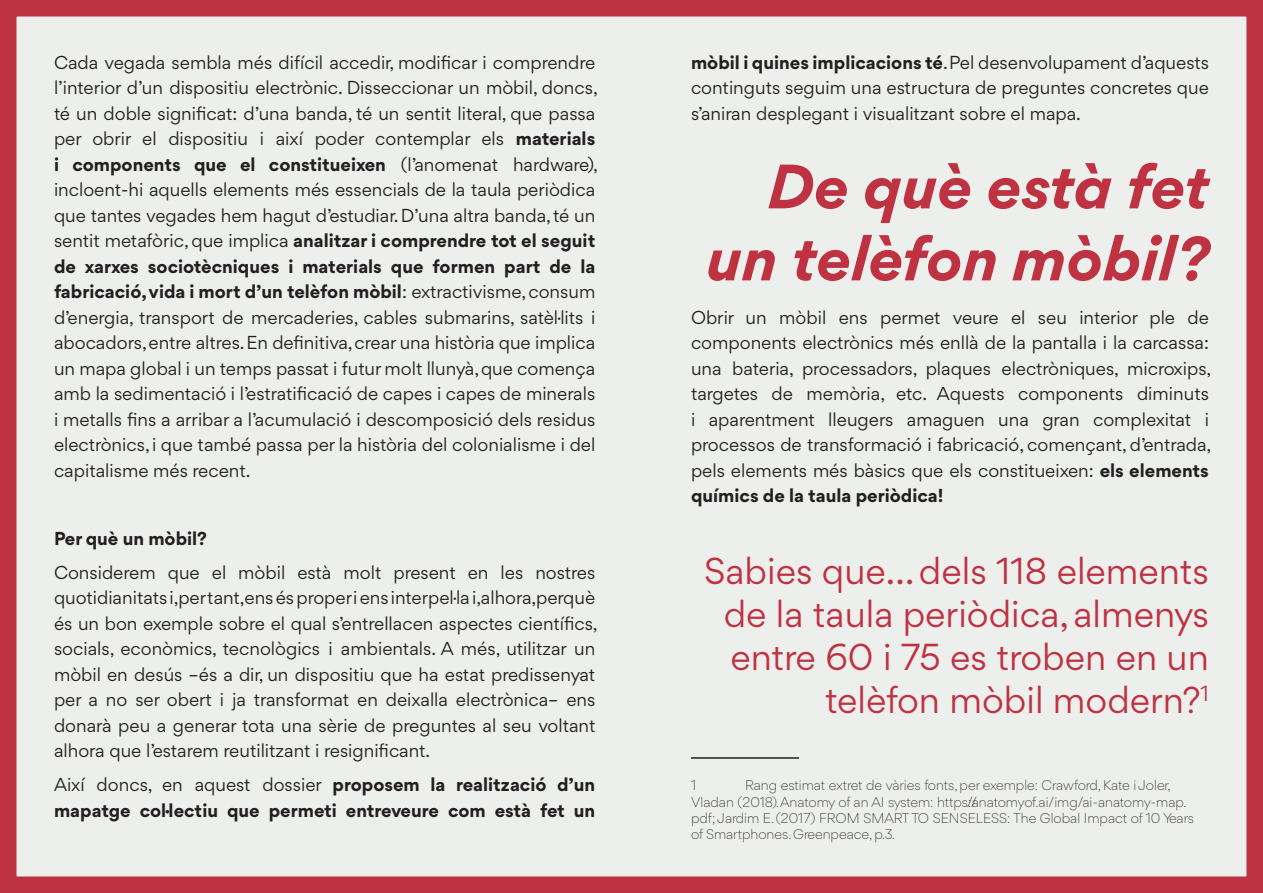
<style>
.page{position:relative;width:1263px;height:893px;background:#fff}
.page>*{position:absolute;margin:0;border:0;box-sizing:border-box;transform-origin:0 0}
.t1{font:italic 700 60px/72px "Gordita";color:#be3242;text-align:right}
.Section_-_title{font:italic 300 54px/45px "Gordita";color:#be3242;text-align:right}
.t2{font:36px/43.2px "Gordita";color:#be3242;text-align:right}
.t3{font:18px/25.5px "Gordita";color:#231f20}
.t4{font:700 18px/25.5px "Gordita";color:#231f20}
.t5{font:300 13.5px/16.2px "Gordita";color:#231f20}
.s1{font-weight:700}
.s2{font-weight:400}
</style>
<div class="page">
<div style="left:0;top:0;width:1263px;height:887px;background:#edefed"></div>
<hr style="left:691px;top:757px;width:108px;height:2px;background:#231f20">
<div style="left:0;top:0;width:1263px;height:893px;border:16px solid #be3242"></div>
<p class="t3" style="left:54px;top:49px;width:545px">Cada vegada sembla més difícil accedir, modificar i comprendre l’interior d’un dispositiu electrònic. Disseccionar un mòbil, doncs, té un doble significat: d’una banda, té un sentit literal, que passa per obrir el dispositiu i així poder contemplar els <span class="s1">materials i components que el constitueixen</span> (l’anomenat hardware), incloent-hi aquells elements més essencials de la taula periòdica que tantes vegades hem hagut d’estudiar. D’una altra banda, té un sentit metafòric, que implica <span class="s1">analitzar i comprendre tot el seguit de xarxes sociotècniques i materials que formen part de la fabricació, vida i mort d’un telèfon mòbil</span>: extractivisme, consum d’energia, transport de mercaderies, cables submarins, satèl·lits i abocadors, entre altres. En definitiva, crear una història que implica un mapa global i un temps passat i futur molt llunyà, que comença amb la sedimentació i l’estratificació de capes i capes de minerals i metalls fins a arribar a l’acumulació i descomposició dels residus electrònics, i que també passa per la història del colonialisme i del capitalisme més recent.</p>
<p class="t4" style="left:54px;top:525px;width:155px">Per què un mòbil?</p>
<p class="t3" style="left:54px;top:559px;width:545px">Considerem que el mòbil està molt present en les nostres quotidianitats i,per tant,ens és proper i ens interpel·la i,alhora,perquè és un bon exemple sobre el qual s’entrellacen aspectes científics, socials, econòmics, tecnològics i ambientals. A més, utilitzar un mòbil en desús –és a dir, un dispositiu que ha estat predissenyat per a no ser obert i ja transformat en deixalla electrònica– ens donarà peu a generar tota una sèrie de preguntes al seu voltant alhora que l’estarem reutilitzant i resignificant.</p>
<p class="t4" style="left:54px;top:772px;width:543px"><span class="s2">Així doncs, en aquest dossier</span> proposem la realització d’un mapatge col·lectiu que permeti entreveure com està fet un</p>
<p class="t3" style="left:691px;top:49px;width:519px;text-align:justify"><span class="s1">mòbil i quines implicacions té</span>. Pel desenvolupament d’aquests continguts seguim una estructura de preguntes concretes que s’aniran desplegant i visualitzant sobre el mapa.</p>
<p class="t1" style="left:706px;top:150px;width:505px">De què està fet un telèfon mòbil?</p>
<p class="Section_-_title" style="left:752px;top:186px;width:458px">De què està fet un telèfon mòbil?</p>
<p class="t3" style="left:691px;top:304px;width:522px">Obrir un mòbil ens permet veure el seu interior ple de components electrònics més enllà de la pantalla i la carcassa: una bateria, processadors, plaques electròniques, microxips, targetes de memòria, etc. Aquests components diminuts i aparentment lleugers amaguen una gran complexitat i processos de transformació i fabricació, començant, d’entrada, pels elements més bàsics que els constitueixen: <span class="s1">els elements químics de la taula periòdica!</span></p>
<p class="t2" style="left:704px;top:549px;width:506px">Sabies que… dels 118 elements de la taula periòdica, almenys entre 60 i 75 es troben en un telèfon mòbil modern?<sup>1</sup></p>
<p class="t5" style="left:691px;top:777px;width:505px;text-indent:54px">Rang estimat extret de vàries fonts, per exemple: Crawford, Kate i Joler, Vladan (2018). Anatomy of an AI system: https://anatomyof.ai/img/ai-anatomy-map. pdf; Jardim E. (2017) FROM SMART TO SENSELESS: The Global Impact of 10 Years of Smartphones. Greenpeace, p.3.</p>
<p class="t5" style="left:691px;top:777px;width:7px">1</p>
</div>
